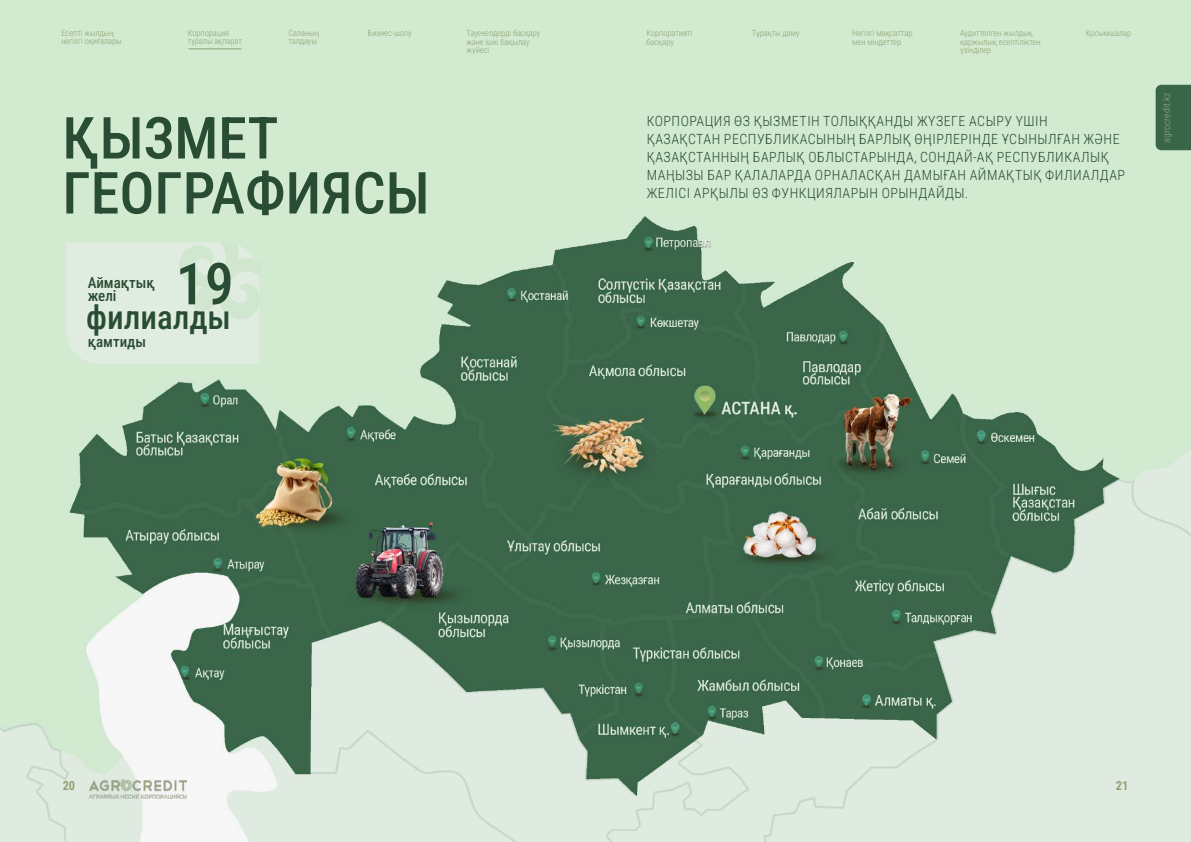
<style>
.page{position:relative;width:1191px;height:842px;background:#fff}
.page>*{position:absolute;margin:0;border:0;box-sizing:border-box;transform-origin:0 0}
.t1{font:500 58px/55px "Roboto Condensed";color:#294d34}
.t2{font:500 33px "Roboto Condensed";color:#294d34}
.t3{font:500 15px/13px "Roboto Condensed";color:#294d34}
.t4{font:300 14px/18px "Roboto Condensed";letter-spacing:.035em;color:#294d34}
.t5{font:700 12.5px "Roboto Condensed";color:#92a276}
.t6{font:300 10px "Roboto Condensed";color:#92a276}
.t7{font:300 8.5px/8.5px "Roboto Condensed";letter-spacing:-.01em;color:#92a276}
</style>
<div class="page">
<img style="left:0;top:0;width:1191px;height:842px">
<div style="left:1155px;top:85px;width:36px;height:65px;background:#396649"></div>
<img style="left:90px;top:780px;width:96px;height:18px">
<hr style="left:189px;top:48px;width:52px;height:1px;background:#92a276">
<svg style="left:66px;top:242px;width:196px;height:122px;background:#deebdd"></svg>
<p class="t7" style="left:62px;top:28px;width:54px">Есепті жылдың</p>
<p class="t7" style="left:1085px;top:29px;width:47px">Қосымшалар</p>
<p class="t7" style="left:62px;top:37px;width:62px">негізгі оқиғалары</p>
<p class="t7" style="left:288px;top:28px;width:32px">Саланың талдауы</p>
<p class="t7" style="left:368px;top:28px;width:45px">Бизнес-шолу</p>
<p class="t7" style="left:466px;top:29px;width:75px">Тәуекелдерді басқару және ішкі бақылау жүйесі</p>
<p class="t7" style="left:188px;top:28px;width:56px">Корпорация туралы ақпарат</p>
<p class="t7" style="left:751px;top:29px;width:49px">Тұрақты даму</p>
<p class="t7" style="left:852px;top:29px;width:62px">Негізгі мақсаттар мен міндеттер</p>
<p class="t7" style="left:646px;top:29px;width:47px">Корпоративті басқару</p>
<p class="t7" style="left:960px;top:29px;width:82px">Аудиттелген жылдық қаржылық есептіліктен үзінділер</p>
<h1 class="t1" style="left:62px;top:108px;width:369px">ҚЫЗМЕТ<br>ГЕОГРАФИЯСЫ</h1>
<h1 class="t1" style="left:176px;top:254px;width:59px">19</h1>
<h2 class="t2" style="left:86px;top:294px;width:146px">филиалды</h2>
<p class="t3" style="left:88px;top:275px;width:69px">Аймақтық желі</p>
<p class="t3" style="left:88px;top:335px;width:60px">қамтиды</p>
<p class="t4" style="left:647px;top:111px;width:480px">КОРПОРАЦИЯ ӨЗ ҚЫЗМЕТІН ТОЛЫҚҚАНДЫ ЖҮЗЕГЕ АСЫРУ ҮШІН<br>ҚАЗАҚСТАН РЕСПУБЛИКАСЫНЫҢ БАРЛЫҚ ӨҢІРЛЕРІНДЕ ҰСЫНЫЛҒАН ЖӘНЕ ҚАЗАҚСТАННЫҢ БАРЛЫҚ ОБЛЫСТАРЫНДА, СОНДАЙ-АҚ РЕСПУБЛИКАЛЫҚ МАҢЫЗЫ БАР ҚАЛАЛАРДА ОРНАЛАСҚАН ДАМЫҒАН АЙМАҚТЫҚ ФИЛИАЛДАР ЖЕЛІСІ АРҚЫЛЫ ӨЗ ФУНКЦИЯЛАРЫН ОРЫНДАЙДЫ.</p>
<p class="t6" style="left:1159px;top:143px;width:52px;rotate:-90deg">agrocredit.kz</p>
<p class="t5" style="left:63px;top:777px;width:14px">20</p>
<p class="t5" style="left:1115px;top:777px;width:14px">21</p>
</div>
